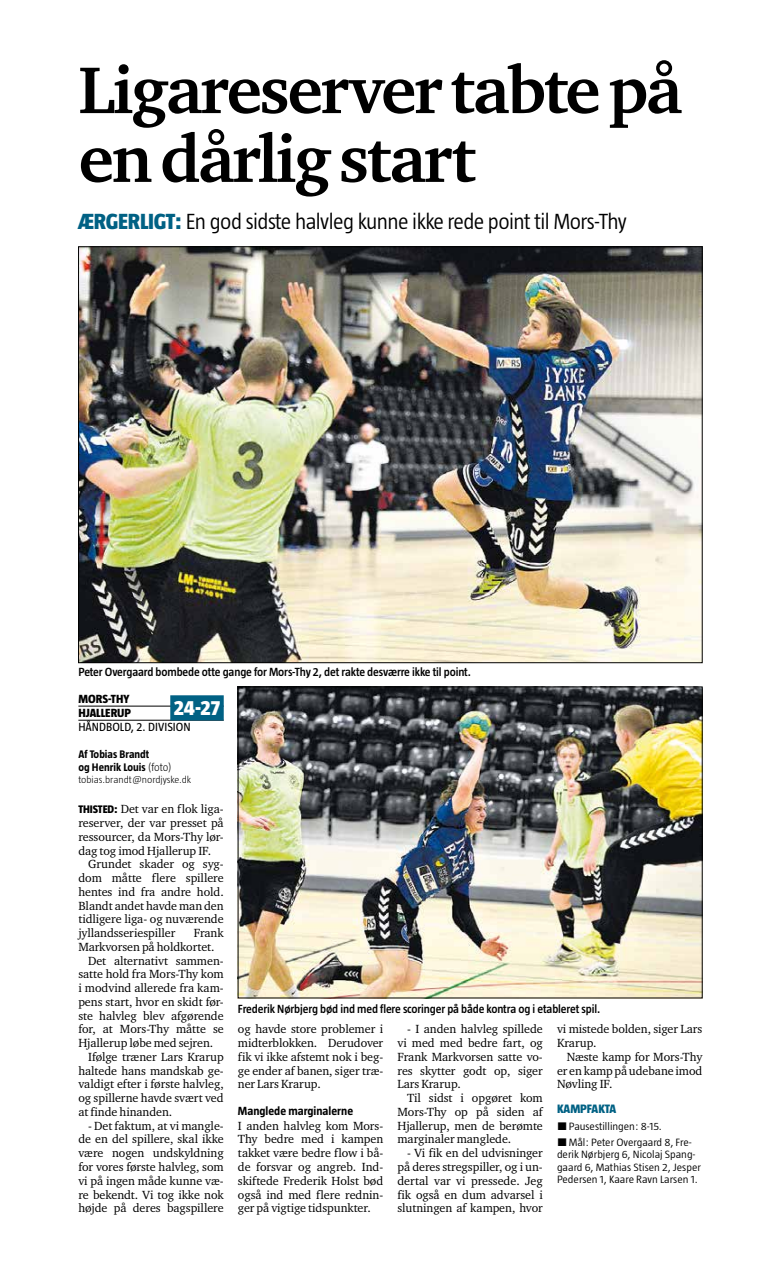
<style>
.page{position:relative;width:780px;height:1276px;background:#fff}
.page>*{position:absolute;margin:0;border:0;box-sizing:border-box;transform-origin:0 0}
.t1{font:700 67.5px/68.8px "Charter ITC Std";letter-spacing:-.035em;color:#000}
.t2{font:300 22.5px "Taz";letter-spacing:-.025em;color:#000}
.t3{font:800 21.25px "Taz";color:#fff}
.t4{font:800 12.5px "Taz";color:#006184}
.t5{font:12.12px/13.8px "Charter ITC Std";letter-spacing:-.005em;color:#000;text-align:justify}
.t6{font:600 12.12px "Taz";letter-spacing:-.01em;color:#000}
.t7{font:700 12.12px "Taz";color:#000}
.t8{font:12.12px "Taz";color:#000}
.t9{font:800 12.12px/13.8px "Taz";color:#000}
.t10{font:700 11.25px/12.5px "Taz";color:#000}
.t11{font:300 10.88px/12.5px "Taz";color:#000;scale:1.06 1}
.t12{font:300 10px "Taz";color:#000;scale:1.06 1}
.s1{font-weight:800;color:#006184}
.s2{font-weight:300}
.s3{font-family:"Taz";font-weight:800;font-size:11.25px}
.s4{font-family:"NM Interstate"}
</style>
<div class="page">
<hr style="left:78px;top:706px;width:146px;height:1px;background:#000">
<hr style="left:78px;top:720px;width:146px;height:1px;background:#000">
<div style="left:170px;top:695px;width:54px;height:25px;background:#006184"></div>
<img style="left:80px;top:249px;width:620px;height:412px">
<img style="left:240px;top:689px;width:460px;height:307px">
<div style="left:238px;top:687px;width:464px;height:311px;border:1px solid #000"></div>
<h1 class="t1" style="left:78px;top:55px;width:605px">Ligareserver tabte på en dårlig start</h1>
<h2 class="t2" style="left:78px;top:209px;width:549px"><span class="s1">ÆRGERLIGT:</span> En god sidste halvleg kunne ikke rede point til Mors-Thy</h2>
<p class="t6" style="left:78px;top:665px;width:394px">Peter Overgaard bombede otte gange for Mors-Thy 2, det rakte desværre ikke til point.</p>
<p class="t9" style="left:78px;top:692px;width:54px">MORS-THY<br>HJALLERUP</p>
<h3 class="t3" style="left:174px;top:695px;width:48px">24-27</h3>
<p class="t8" style="left:78px;top:720px;width:114px">HÅNDBOLD, 2. DIVISION</p>
<p class="t10" style="left:78px;top:748px;width:95px">Af Tobias Brandt<br>og Henrik Louis <span class="s2">(foto)</span></p>
<p class="t12" style="left:78px;top:773px;width:108px">tobias.brandt@nordjyske.dk</p>
<p class="t5" style="left:78px;top:802px;width:147px"><span class="s3">THISTED:</span> Det var en flok liga&shy;reserver, der var presset på ressourcer, da Mors-Thy lør&shy;dag tog imod Hjallerup IF.</p>
<p class="t5" style="left:78px;top:857px;width:147px;text-indent:10px">Grundet skader og syg&shy;dom måtte flere spillere hentes ind fra andre hold.<br>Blandt andet havde man den tidligere liga- og nuværende jyllandsseriespiller</p>
<p class="t5" style="left:194px;top:926px;width:31px">Frank</p>
<p class="t5" style="left:78px;top:939px;width:138px">Markvorsen på holdkortet.</p>
<p class="t5" style="left:88px;top:953px;width:137px">Det alternativt sammen-</p>
<p class="t5" style="left:78px;top:967px;width:147px">satte hold fra Mors-Thy kom</p>
<p class="t5" style="left:78px;top:981px;width:147px">i modvind allerede fra kam-</p>
<p class="t5" style="left:78px;top:994px;width:147px">pens start, hvor en skidt før-</p>
<p class="t5" style="left:78px;top:1008px;width:147px">ste halvleg blev afgørende</p>
<p class="t5" style="left:78px;top:1022px;width:147px">for, at Mors-Thy måtte se</p>
<p class="t5" style="left:78px;top:1036px;width:136px">Hjallerup løbe med sejren.</p>
<p class="t5" style="left:88px;top:1049px;width:137px">Ifølge træner Lars Krarup</p>
<p class="t5" style="left:78px;top:1063px;width:147px">haltede hans mandskab ge-</p>
<p class="t5" style="left:78px;top:1077px;width:147px">valdigt efter i første halvleg,</p>
<p class="t5" style="left:78px;top:1091px;width:147px">og spillerne havde svært ved</p>
<p class="t5" style="left:78px;top:1104px;width:95px">at finde hinanden.</p>
<p class="t5" style="left:78px;top:1118px;width:147px;text-indent:10px">- Det faktum, at vi mangle&shy;de en del spillere, skal ikke være nogen undskyldning for vores første halvleg, som vi på ingen måde kunne væ&shy;re bekendt. Vi tog ikke nok højde på deres bagspillere</p>
<p class="t6" style="left:238px;top:1001px;width:364px">Frederik Nørbjerg bød ind med flere scoringer på både kontra og i etableret spil.</p>
<p class="t5" style="left:238px;top:1022px;width:147px">og havde store problemer i midterblokken. Derudover fik vi ikke afstemt nok i beg&shy;ge ender af banen, siger træ&shy;ner Lars Krarup.</p>
<p class="t7" style="left:238px;top:1103px;width:117px">Manglede marginalerne</p>
<p class="t5" style="left:238px;top:1118px;width:147px">I anden halvleg kom Mors-Thy bedre med i kampen takket være bedre flow i bå&shy;de forsvar og angreb. Ind&shy;skiftede Frederik Holst bød også ind med flere rednin&shy;ger på vigtige tidspunkter.</p>
<p class="t5" style="left:397px;top:1022px;width:147px;text-indent:10px">- I anden halvleg spillede vi med med bedre fart, og Frank Markvorsen satte vo&shy;res skytter godt op, siger Lars Krarup.</p>
<p class="t5" style="left:397px;top:1091px;width:147px;text-indent:10px">Til sidst i opgøret kom Mors-Thy op på siden af Hjallerup, men de berømte marginaler manglede.</p>
<p class="t5" style="left:397px;top:1146px;width:147px;text-indent:10px">- Vi fik en del udvisninger på deres stregspiller, og i un&shy;dertal var vi pressede. Jeg fik også en dum advarsel i slutningen af kampen, hvor</p>
<p class="t5" style="left:557px;top:1022px;width:147px">vi mistede bolden, siger Lars<br>Krarup.</p>
<p class="t5" style="left:557px;top:1049px;width:147px;text-indent:10px">Næste kamp for Mors-Thy er en kamp på udebane imod Nøvling IF.</p>
<p class="t4" style="left:557px;top:1102px;width:61px">KAMPFAKTA</p>
<p class="t11" style="left:557px;top:1117px;width:129px;line-height:16px"><span class="s4">{</span>Pausestillingen: 8-15. <span class="s4">{</span>Mål: Peter Overgaard 8, Fre-</p>
<p class="t11" style="left:557px;top:1148px;width:137px">derik Nørbjerg 6, Nicolaj Spang&shy;gaard 6, Mathias Stisen 2, Jesper<br>Pedersen 1, Kaare Ravn Larsen 1.</p>
</div>
